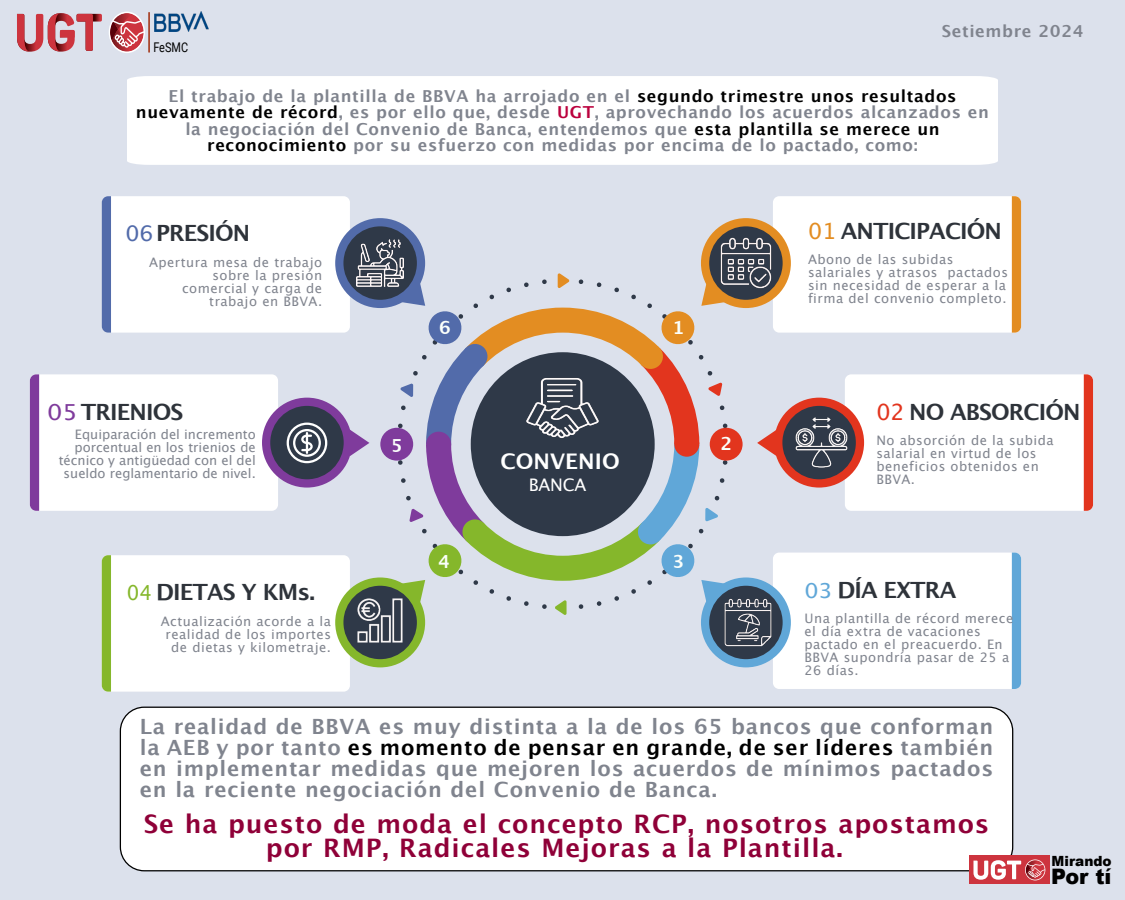
<style>
.page{position:relative;width:1125px;height:900px;background:#dce1ec}
.page>*{position:absolute;margin:0;border:0;box-sizing:border-box;transform-origin:0 0}
.t1{font:700 25.5px/24px "Lucida Grande";letter-spacing:.035em;color:#8f0038}
.t2{font:700 22.35px "Lucida Grande";letter-spacing:-.04em;color:#2e333a}
.t3{font:700 21.45px "Lucida Grande";letter-spacing:.005em;color:#fff}
.t4{font:900 21.3px "Arial";color:#000}
.t5{font:700 21px/21px "Lucida Grande";letter-spacing:.035em;color:#80848e;text-align:justify}
.t6{font:700 18px "Lucida Grande";color:#fbfffb}
.t7{font:17.25px "Lucida Grande";letter-spacing:-.015em;color:#fff}
.t8{font:700 16.5px/16.5px "Lucida Grande";letter-spacing:.035em;color:#80848e;text-align:center}
.t9{font:900 14.1px "Arial";color:#000}
.t10{font:13.35px "Roboto";color:#000;scale:.81 1}
.t11{font:13.05px/13px "Lucida Grande";letter-spacing:.035em;color:#80848e}
.t12{font:13.05px/13px "Lucida Grande";color:#80848e;text-align:right}
.s1{color:#000}
.s2{color:#bb003d}
.s3{font-weight:400;font-size:21.6px;color:#526baa}
.s4{font-weight:400;font-size:22.05px;color:#7f3b9c}
.s5{font-weight:400;font-size:20.7px;color:#85b72b}
.s6{font-weight:400;color:#e38d22}
.s7{font-weight:400;font-size:22.5px;color:#e2351e}
.s8{font-weight:400;font-size:20.7px;color:#60a7d8}
</style>
<div class="page">
<hr style="left:148px;top:13px;width:2px;height:39px;background:#a02b0a">
<svg style="left:109px;top:12px;width:36px;height:41px"></svg>
<svg style="left:17px;top:13px;width:85px;height:39px"></svg>
<img style="left:155px;top:12px;width:53px;height:19px">
<div style="left:380px;top:428px;width:33px;height:33px;background:#7f3b9c;border-radius:50%"></div>
<div style="left:710px;top:428px;width:33px;height:33px;background:#e2351e;border-radius:50%"></div>
<div style="left:773px;top:196px;width:248px;height:137px;background:#fff;border-radius:6px"></div>
<div style="left:127px;top:76px;width:871px;height:89px;background:#fff"></div>
<svg style="left:1012px;top:196px;width:9px;height:137px"></svg>
<div style="left:701px;top:218px;width:90px;height:90px;background:#e38d22;border-radius:50%"></div>
<div style="left:709px;top:226px;width:74px;height:74px;background:#2f3948;border-radius:50%"></div>
<div style="left:845px;top:374px;width:248px;height:137px;background:#fff;border-radius:6px"></div>
<svg style="left:1084px;top:374px;width:9px;height:137px"></svg>
<div style="left:774px;top:398px;width:90px;height:90px;background:#e2351e;border-radius:50%"></div>
<div style="left:782px;top:406px;width:74px;height:73px;background:#2f3948;border-radius:50%"></div>
<svg style="left:757px;top:430px;width:19px;height:26px"></svg>
<div style="left:773px;top:553px;width:248px;height:136px;background:#fff;border-radius:6px"></div>
<svg style="left:1012px;top:553px;width:9px;height:136px"></svg>
<div style="left:701px;top:577px;width:90px;height:90px;background:#60a7d8;border-radius:50%"></div>
<div style="left:709px;top:586px;width:74px;height:73px;background:#2f3948;border-radius:50%"></div>
<div style="left:102px;top:555px;width:248px;height:137px;background:#fff;border-radius:6px"></div>
<svg style="left:102px;top:555px;width:9px;height:137px"></svg>
<div style="left:335px;top:577px;width:90px;height:90px;background:#85b72b;border-radius:50%"></div>
<div style="left:343px;top:586px;width:74px;height:73px;background:#2f3948;border-radius:50%"></div>
<img style="left:358px;top:598px;width:44px;height:45px">
<div style="left:30px;top:374px;width:248px;height:137px;background:#fff;border-radius:6px"></div>
<svg style="left:30px;top:374px;width:9px;height:137px"></svg>
<div style="left:262px;top:398px;width:90px;height:90px;background:#7f3b9c;border-radius:50%"></div>
<div style="left:270px;top:406px;width:74px;height:73px;background:#2f3948;border-radius:50%"></div>
<svg style="left:350px;top:430px;width:19px;height:26px"></svg>
<div style="left:287px;top:423px;width:40px;height:40px;border:2px solid #fff;border-radius:50%"></div>
<div style="left:293px;top:429px;width:28px;height:28px;border:2px solid #fff;border-radius:50%"></div>
<svg style="left:300px;top:433px;width:14px;height:19px"></svg>
<hr style="left:306px;top:433px;width:2px;height:20px;background:#fff">
<div style="left:102px;top:196px;width:248px;height:137px;background:#fff;border-radius:6px"></div>
<div style="left:120px;top:707px;width:893px;height:164px;background:#fff;border:1px solid #000;border-radius:24px"></div>
<svg style="left:102px;top:196px;width:9px;height:137px"></svg>
<div style="left:335px;top:218px;width:90px;height:90px;background:#526baa;border-radius:50%"></div>
<div style="left:343px;top:226px;width:74px;height:74px;background:#2f3948;border-radius:50%"></div>
<svg style="left:400px;top:273px;width:325px;height:342px"></svg>
<img style="left:795px;top:416px;width:53px;height:53px">
<img style="left:724px;top:599px;width:48px;height:47px">
<div style="left:969px;top:856px;width:80px;height:28px;background:#cd343e"></div>
<svg style="left:973px;top:859px;width:72px;height:21px"></svg>
<img style="left:357px;top:240px;width:47px;height:47px">
<img style="left:720px;top:237px;width:52px;height:52px">
<img style="left:525px;top:377px;width:75px;height:63px">
<p class="t10" style="left:153px;top:42px;width:44px">FeSMC</p>
<p class="t8" style="left:942px;top:24px;width:144px">Setiembre 2024</p>
<p class="t8" style="left:136px;top:89px;width:855px">El trabajo de la plantilla de BBVA ha arrojado en el <span class="s1">segundo trimestre unos resultados nuevamente de récord</span>, es por ello que, desde <span class="s2">UGT</span>, aprovechando los acuerdos alcanzados en la negociación del Convenio de Banca, entendemos que <span class="s1">esta plantilla se merece un reconocimiento</span> por su esfuerzo con medidas por encima de lo pactado, como:</p>
<h2 class="t2" style="left:125px;top:224px;width:126px"><span class="s3">06</span>PRESIÓN</h2>
<p class="t11" style="left:149px;top:256px;width:175px;text-align:right">Apertura mesa de trabajo sobre la presión comercial y carga de trabajo en BBVA.</p>
<h2 class="t2" style="left:47px;top:402px;width:138px"><span class="s4">05</span> TRIENIOS</h2>
<p class="t12" style="left:59px;top:428px;width:199px">Equiparación del incremento porcentual en los trienios de técnico y antigüedad con el del sueldo reglamentario de nivel.</p>
<h2 class="t2" style="left:127px;top:583px;width:190px"><span class="s5">04</span> DIETAS Y KMs.</h2>
<p class="t11" style="left:161px;top:615px;width:172px;text-align:right">Actualización acorde a la realidad de los importes de dietas y kilometraje.</p>
<h3 class="t6" style="left:439px;top:320px;width:13px">6</h3>
<h3 class="t6" style="left:391px;top:438px;width:13px">5</h3>
<h3 class="t6" style="left:438px;top:554px;width:13px">4</h3>
<h3 class="t3" style="left:500px;top:453px;width:121px">CONVENIO</h3>
<h3 class="t7" style="left:529px;top:477px;width:59px">BANCA</h3>
<h3 class="t6" style="left:673px;top:320px;width:13px">1</h3>
<h3 class="t6" style="left:721px;top:436px;width:13px">2</h3>
<h3 class="t6" style="left:673px;top:554px;width:13px">3</h3>
<h2 class="t2" style="left:808px;top:222px;width:195px"><span class="s6">01</span> ANTICIPACIÓN</h2>
<p class="t11" style="left:808px;top:254px;width:202px">Abono de las subidas salariales y atrasos pactados sin necesidad de esperar a la firma del convenio completo.</p>
<h2 class="t2" style="left:876px;top:402px;width:206px"><span class="s7">02</span> NO ABSORCIÓN</h2>
<p class="t11" style="left:876px;top:434px;width:179px">No absorción de la subida salarial en virtud de los beneficios obtenidos en<br>BBVA.</p>
<h2 class="t2" style="left:805px;top:580px;width:153px"><span class="s8">03</span> DÍA EXTRA</h2>
<p class="t11" style="left:805px;top:613px;width:210px">Una plantilla de récord merece el día extra de vacaciones pactado en el preacuerdo. En<br>BBVA supondría pasar de 25 a<br>26 días.</p>
<p class="t5" style="left:140px;top:717px;width:855px">La realidad de BBVA es muy distinta a la de los 65 bancos que conforman la AEB y por tanto <span class="s1">es momento de pensar en grande, de ser líderes</span> también en implementar medidas que mejoren los acuerdos de mínimos pactados en la reciente negociación del Convenio de Banca.</p>
<h1 class="t1" style="left:266px;top:814px;width:725px;text-indent:-122px">Se ha puesto de moda el concepto RCP, nosotros apostamos por RMP, Radicales Mejoras a la Plantilla.</h1>
<p class="t9" style="left:1052px;top:856px;width:62px">Mirando</p>
<h3 class="t4" style="left:1051px;top:868px;width:62px">Por tí</h3>
</div>
